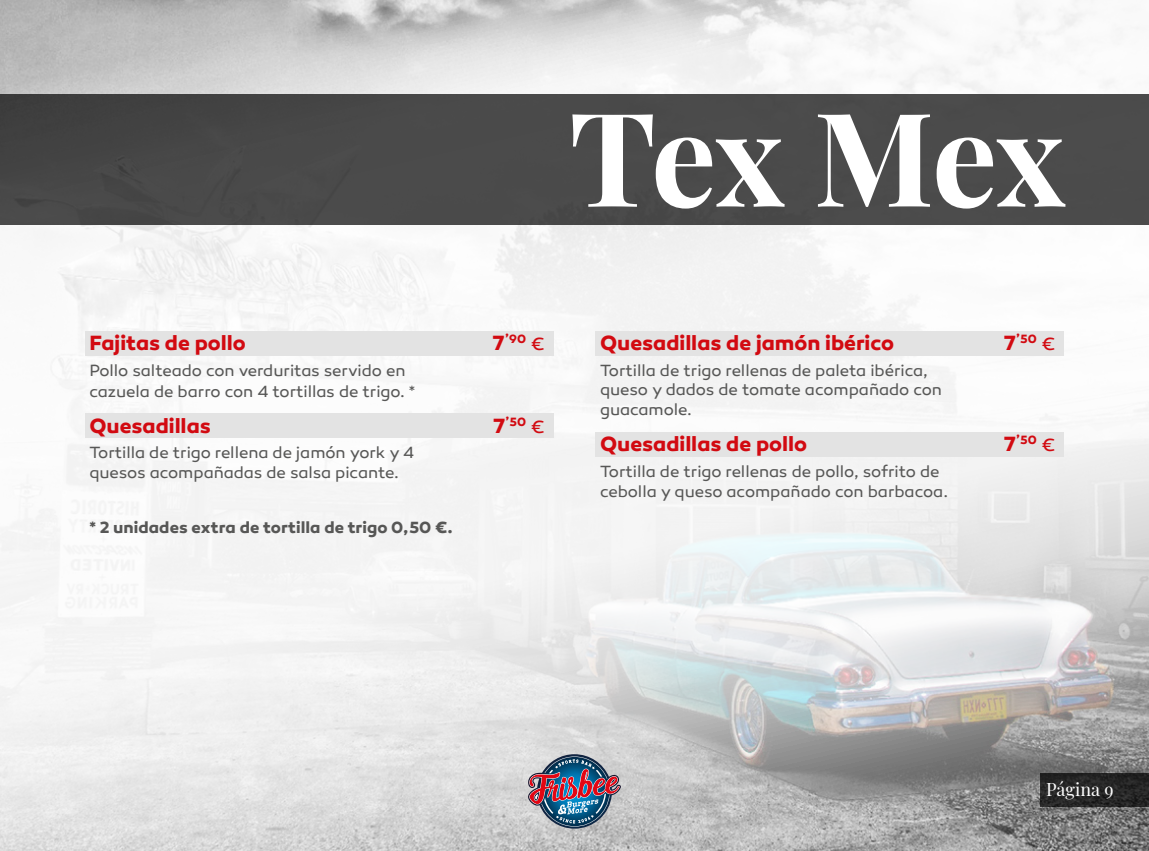
<style>
.page{position:relative;width:1149px;height:851px;background:#fff}
.page>*{position:absolute;margin:0;border:0;box-sizing:border-box;transform-origin:0 0}
.t1{font:700 130.35px "Playfair Display";letter-spacing:-.015em;color:#fff}
.t2{font:700 21px "Canaro";color:#d20a11}
.t3{font:18px "Playfair Display";color:#fff}
.t4{font:16.5px/19.8px "Canaro";letter-spacing:-.005em;color:#575756}
.t5{font:700 16.5px "Canaro";letter-spacing:.005em;color:#575756}
.t6{font:700 12.3px "Canaro";letter-spacing:.015em;color:#d20a11}
.s1{font-size:21px}
.s2{font-weight:400;font-size:18px}
</style>
<div class="page">
<img style="left:0;top:0;width:1148px;height:850px">
<div style="left:0;top:94px;width:1148px;height:130px;background:#4a4a4a"></div>
<svg style="left:1040px;top:773px;width:108px;height:34px;background:#252525"></svg>
<img style="left:528px;top:754px;width:92px;height:74px">
<div style="left:85px;top:331px;width:468px;height:24px;background:#e3e3e3"></div>
<div style="left:85px;top:414px;width:468px;height:24px;background:#e3e3e3"></div>
<div style="left:595px;top:331px;width:468px;height:24px;background:#e3e3e3"></div>
<div style="left:595px;top:432px;width:468px;height:24px;background:#e3e3e3"></div>
<hr style="left:0;top:773px;width:1px;height:34px;background:#000">
<h1 class="t1" style="left:569px;top:55px;width:497px">Tex Mex</h1>
<p class="t2" style="left:89px;top:329px;width:158px">Fajitas de pollo</p>
<p class="t6" style="left:492px;top:331px;width:54px"><span class="s1">7</span>’90 <span class="s2">€</span></p>
<p class="t4" style="left:89px;top:359px;width:327px;line-height:21px">Pollo salteado con verduritas servido en cazuela de barro con 4 tortillas de trigo. *</p>
<p class="t2" style="left:89px;top:412px;width:123px">Quesadillas</p>
<p class="t6" style="left:493px;top:413px;width:53px"><span class="s1">7</span>’50 <span class="s2">€</span></p>
<p class="t4" style="left:89px;top:443px;width:326px">Tortilla de trigo rellena de jamón york y 4 quesos acompañadas de salsa picante.</p>
<p class="t5" style="left:89px;top:516px;width:365px">* 2 unidades extra de tortilla de trigo 0,50 €.</p>
<p class="t2" style="left:600px;top:329px;width:295px">Quesadillas de jamón ibérico</p>
<p class="t6" style="left:1003px;top:331px;width:53px"><span class="s1">7</span>’50 <span class="s2">€</span></p>
<p class="t4" style="left:600px;top:360px;width:343px">Tortilla de trigo rellenas de paleta ibérica, queso y dados de tomate acompañado con guacamole.</p>
<p class="t2" style="left:600px;top:431px;width:208px">Quesadillas de pollo</p>
<p class="t6" style="left:1003px;top:432px;width:53px"><span class="s1">7</span>’50 <span class="s2">€</span></p>
<p class="t4" style="left:600px;top:461px;width:349px">Tortilla de trigo rellenas de pollo, sofrito de cebolla y queso acompañado con barbacoa.</p>
<p class="t3" style="left:1045px;top:775px;width:69px">Página 9</p>
</div>
